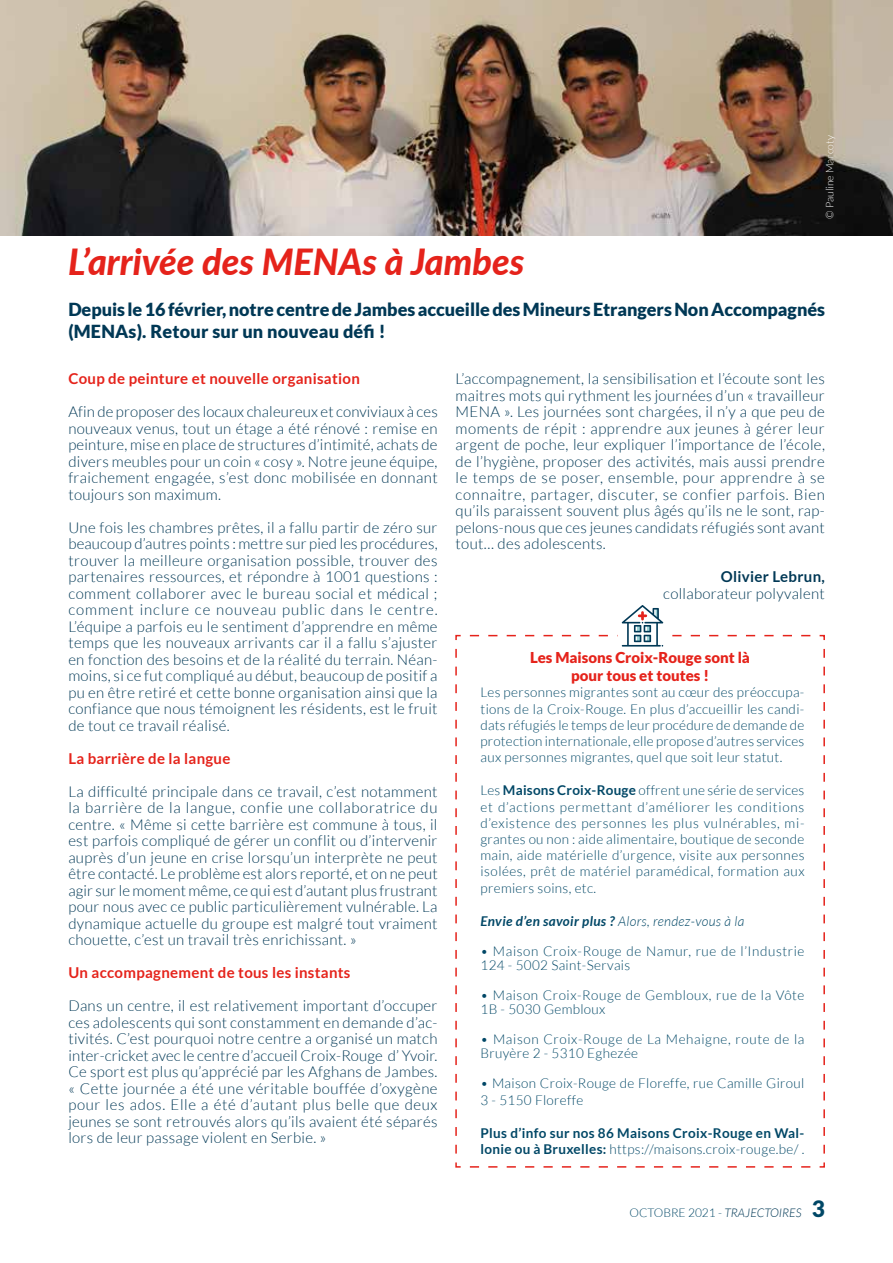
<style>
.page{position:relative;width:893px;height:1263px;background:#fff}
.page>*{position:absolute;margin:0;border:0;box-sizing:border-box;transform-origin:0 0}
.t1{font:italic 800 36px "Lato";color:#e5231b}
.t2{font:900 18px/21.6px "Lato";letter-spacing:-.005em;color:#003855}
.t3{font:300 15px/16.5px "Lato";letter-spacing:.02em;color:#003855;text-align:justify}
.t4{font:700 15px "Lato";letter-spacing:.02em;color:#e5231b}
.t5{font:900 15px/18px "Lato";color:#e5231b;text-align:center}
.t6{font:700 15px "Lato";letter-spacing:.02em;color:#003855}
.t7{font:300 13.5px/16.2px "Lato";letter-spacing:.025em;color:#004766;text-align:justify}
.t8{font:300 13.5px/13.5px "Lato";letter-spacing:.045em;color:#004766}
.t9{font:700 13.5px/16.2px "Lato";letter-spacing:.025em;color:#004766}
.t10{font:italic 700 13.5px "Lato";letter-spacing:.025em;color:#004766}
.t11{font:300 12px "Lato";color:#004766}
.t12{font:300 10.5px "Lato";color:#fff}
.s1{font-weight:700}
.s2{font-weight:300}
.s3{font-style:italic;color:#003855}
.s4{font-weight:900;font-size:22.5px}
</style>
<div class="page">
<img style="left:0;top:0;width:893px;height:236px">
<svg style="left:455px;top:634px;width:370px;height:534px"></svg>
<div style="left:617px;top:609px;width:51px;height:50px;background:#fff;border-radius:50%"></div>
<svg style="left:465px;top:605px;width:345px;height:41px"></svg>
<h1 class="t1" style="left:68px;top:235px;width:458px">L’arrivée des MENAs à Jambes</h1>
<p class="t12" style="left:824px;top:218px;width:85px;rotate:-90deg">© Pauline Marcoty</p>
<p class="t2" style="left:68px;top:299px;width:758px">Depuis le 16 février, notre centre de Jambes accueille des Mineurs Etrangers Non Accompagnés (MENAs). Retour sur un nouveau défi !</p>
<p class="t4" style="left:68px;top:370px;width:293px">Coup de peinture et nouvelle organisation</p>
<p class="t3" style="left:68px;top:403px;width:371px">Afin de proposer des locaux chaleureux et conviviaux à ces nouveaux venus, tout un étage a été rénové : remise en peinture, mise en place de structures d’intimité, achats de divers meubles pour un coin « cosy ». Notre jeune équipe, fraichement engagée, s’est donc mobilisée en donnant toujours son maximum.</p>
<p class="t3" style="left:68px;top:519px;width:371px">Une fois les chambres prêtes, il a fallu partir de zéro sur beaucoup d’autres points : mettre sur pied les procédures, trouver la meilleure organisation possible, trouver des partenaires ressources, et répondre à 1001 questions : comment collaborer avec le bureau social et médical ; comment inclure ce nouveau public dans le centre.<br>L’équipe a parfois eu le sentiment d’apprendre en même temps que les nouveaux arrivants car il a fallu s’ajuster en fonction des besoins et de la réalité du terrain. Néan&shy;moins, si ce fut compliqué au début, beaucoup de positif a pu en être retiré et cette bonne organisation ainsi que la confiance que nous témoignent les résidents, est le fruit de tout ce travail réalisé.</p>
<p class="t4" style="left:68px;top:749px;width:164px">La barrière de la langue</p>
<p class="t3" style="left:68px;top:783px;width:371px">La difficulté principale dans ce travail, c’est notamment la barrière de la langue, confie une collaboratrice du centre. « Même si cette barrière est commune à tous, il est parfois compliqué de gérer un conflit ou d’intervenir auprès d’un jeune en crise lorsqu’un interprète ne peut être contacté. Le problème est alors reporté, et on ne peut agir sur le moment même, ce qui est d’autant plus frustrant pour nous avec ce public particulièrement vulnérable. La dynamique actuelle du groupe est malgré tout vraiment chouette, c’est un travail très enrichissant. »</p>
<p class="t4" style="left:68px;top:964px;width:284px">Un accompagnement de tous les instants</p>
<p class="t3" style="left:68px;top:997px;width:371px">Dans un centre, il est relativement important d’occuper ces adolescents qui sont constamment en demande d’ac&shy;tivités. C’est pourquoi notre centre a organisé un match inter-cricket avec le centre d’accueil Croix-Rouge d’ Yvoir.<br>Ce sport est plus qu’apprécié par les Afghans de Jambes. « Cette journée a été une véritable bouffée d’oxygène pour les ados. Elle a été d’autant plus belle que deux jeunes se sont retrouvés alors qu’ils avaient été séparés lors de leur passage violent en Serbie. »</p>
<p class="t3" style="left:456px;top:370px;width:371px">L’accompagnement, la sensibilisation et l’écoute sont les maitres mots qui rythment les journées d’un « travailleur MENA ». Les journées sont chargées, il n’y a que peu de moments de répit : apprendre aux jeunes à gérer leur argent de poche, leur expliquer l’importance de l’école, de l’hygiène, proposer des activités, mais aussi prendre le temps de se poser, ensemble, pour apprendre à se connaitre, partager, discuter, se confier parfois. Bien qu’ils paraissent souvent plus âgés qu’ils ne le sont, rap&shy;pelons-nous que ces jeunes candidats réfugiés sont avant tout… des adolescents.</p>
<p class="t6" style="left:721px;top:568px;width:105px">Olivier Lebrun,</p>
<p class="t3" style="left:663px;top:585px;width:163px">collaborateur polyvalent</p>
<p class="t5" style="left:530px;top:648px;width:221px">Les Maisons Croix-Rouge sont là pour tous et toutes !</p>
<p class="t7" style="left:480px;top:684px;width:325px">Les personnes migrantes sont au cœur des préoccupa&shy;tions de la Croix-Rouge. En plus d’accueillir les candi&shy;dats réfugiés le temps de leur procédure de demande de protection internationale, elle propose d’autres services aux personnes migrantes, quel que soit leur statut.</p>
<p class="t7" style="left:480px;top:782px;width:325px">Les <span class="s1">Maisons Croix-Rouge</span> offrent une série de services et d’actions permettant d’améliorer les conditions d’existence des personnes les plus vulnérables, mi&shy;grantes ou non : aide alimentaire, boutique de seconde main, aide matérielle d’urgence, visite aux personnes isolées, prêt de matériel paramédical, formation aux premiers soins, etc.</p>
<p class="t10" style="left:480px;top:913px;width:265px">Envie d’en savoir plus ? <span class="s2">Alors, rendez-vous à la</span></p>
<p class="t8" style="left:480px;top:945px;width:325px">• Maison Croix-Rouge de Namur, rue de l’Industrie<br>124 - 5002 Saint-Servais</p>
<p class="t7" style="left:480px;top:989px;width:325px;line-height:13.5px">• Maison Croix-Rouge de Gembloux, rue de la Vôte<br>1B - 5030 Gembloux</p>
<p class="t8" style="left:480px;top:1033px;width:325px">• Maison Croix-Rouge de La Mehaigne, route de la<br>Bruyère 2 - 5310 Eghezée</p>
<p class="t7" style="left:480px;top:1075px;width:325px">• Maison Croix-Rouge de Floreffe, rue Camille Giroul<br>3 - 5150 Floreffe</p>
<p class="t9" style="left:480px;top:1124px;width:325px">Plus d’info sur nos 86 Maisons Croix-Rouge en Wal&shy;lonie ou à Bruxelles: <span class="s2">https://maisons.croix-rouge.be/ .</span></p>
<p class="t11" style="left:629px;top:1206px;width:197px">OCTOBRE 2021 - <span class="s3">TRAJECTOIRES</span> <span class="s4">3</span></p>
</div>
